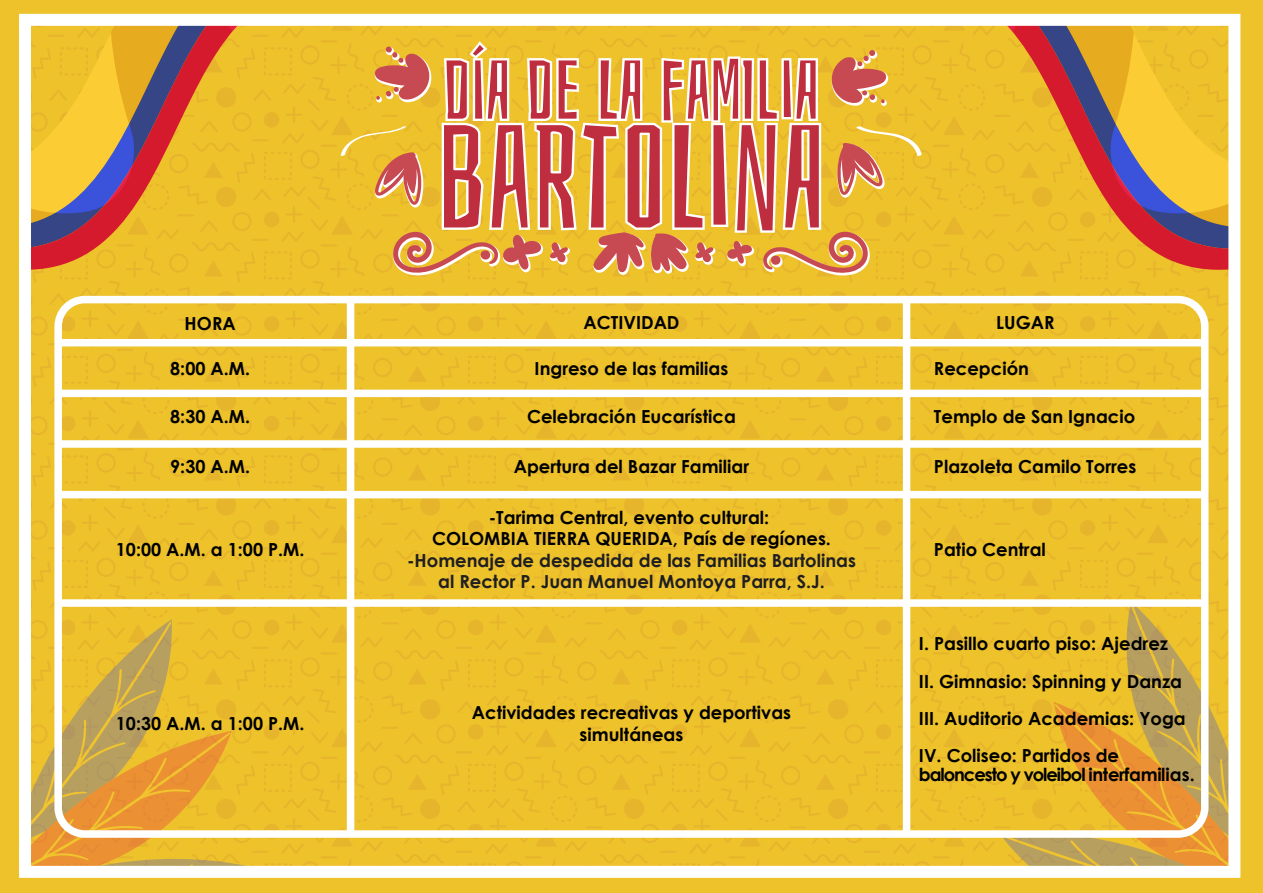
<style>
.page{position:relative;width:1263px;height:893px;background:#fff}
.page>*{position:absolute;margin:0;border:0;box-sizing:border-box;transform-origin:0 0}
.t1{font:144.15px "Bahiana";color:#be2e3e}
.t2{font:81.9px "Bahiana";color:#be2e3e}
.t3{font:700 18px/37.2px "Century Gothic";color:#000;text-align:center}
.t4{font:700 18px/21.6px "Century Gothic";color:#1f1e21;text-align:center}
.t5{font:700 18px "Century Gothic";letter-spacing:-.06em;color:#000}
</style>
<div class="page">
<div style="left:0;top:0;width:1263px;height:892px;background:#edc22b"></div>
<div style="left:25px;top:20px;width:1209px;height:854px;background:linear-gradient(to right,#ecc12c,#ecc12c)"></div>
<svg style="left:32px;top:27px;width:342px;height:296px"></svg>
<svg style="left:32px;top:27px;width:200px;height:243px"></svg>
<svg style="left:870px;top:27px;width:357px;height:296px"></svg>
<svg style="left:1012px;top:27px;width:215px;height:243px"></svg>
<svg style="left:1000px;top:601px;width:227px;height:264px"></svg>
<svg style="left:32px;top:619px;width:232px;height:246px"></svg>
<div style="left:19px;top:14px;width:1221px;height:864px;border:12px solid #fff"></div>
<svg style="left:340px;top:41px;width:582px;height:235px"></svg>
<div style="left:54px;top:296px;width:1154px;height:542px;border:8px solid #fff;border-radius:27px"></div>
<div style="left:347px;top:300px;width:7px;height:535px;background:#fff"></div>
<div style="left:903px;top:300px;width:7px;height:535px;background:#fff"></div>
<div style="left:58px;top:339px;width:1147px;height:7px;background:#fff"></div>
<div style="left:58px;top:390px;width:1147px;height:7px;background:#fff"></div>
<div style="left:58px;top:440px;width:1147px;height:8px;background:#fff"></div>
<div style="left:58px;top:491px;width:1147px;height:7px;background:#fff"></div>
<div style="left:58px;top:599px;width:1147px;height:8px;background:#fff"></div>
<h2 class="t2" style="left:443px;top:27px;width:378px">DÍA DE LA FAMILIA</h2>
<h1 class="t1" style="left:437px;top:66px;width:391px">BARTOLINA</h1>
<p class="t3" style="left:185px;top:305px;width:53px">HORA</p>
<p class="t3" style="left:583px;top:303px;width:98px">ACTIVIDAD</p>
<p class="t3" style="left:996px;top:303px;width:60px">LUGAR</p>
<p class="t3" style="left:170px;top:349px;width:81px">8:00 A.M.</p>
<p class="t3" style="left:934px;top:349px;width:97px">Recepción</p>
<p class="t3" style="left:170px;top:397px;width:81px">8:30 A.M.</p>
<p class="t3" style="left:934px;top:397px;width:203px">Templo de San Ignacio</p>
<p class="t3" style="left:170px;top:447px;width:81px">9:30 A.M.</p>
<p class="t3" style="left:934px;top:447px;width:204px">Plazoleta Camilo Torres</p>
<p class="t3" style="left:535px;top:349px;width:195px">Ingreso de las familias</p>
<p class="t3" style="left:527px;top:397px;width:210px">Celebración Eucarística</p>
<p class="t3" style="left:514px;top:447px;width:237px">Apertura del Bazar Familiar</p>
<p class="t3" style="left:432px;top:505px;width:400px;line-height:21.6px">-Tarima Central, evento cultural:<br>COLOMBIA TIERRA QUERIDA, País de regíones.</p>
<p class="t4" style="left:407px;top:549px;width:450px">-Homenaje de despedida de las Familias Bartolinas al Rector P. Juan Manuel Montoya Parra, S.J.</p>
<p class="t3" style="left:116px;top:530px;width:190px">10:00 A.M. a 1:00 P.M.</p>
<p class="t3" style="left:934px;top:530px;width:113px">Patio Central</p>
<p class="t3" style="left:116px;top:704px;width:190px">10:30 A.M. a 1:00 P.M.</p>
<p class="t3" style="left:472px;top:701px;width:321px;line-height:21.6px">Actividades recreativas y deportivas simultáneas</p>
<p class="t3" style="left:919px;top:624px;width:268px;text-align:left">I. Pasillo cuarto piso: Ajedrez<br>II. Gimnasio: Spinning y Danza<br>III. Auditorio Academias: Yoga<br>IV. Coliseo: Partidos de</p>
<p class="t5" style="left:919px;top:760px;width:277px">baloncesto y voleibol interfamilias.</p>
</div>
